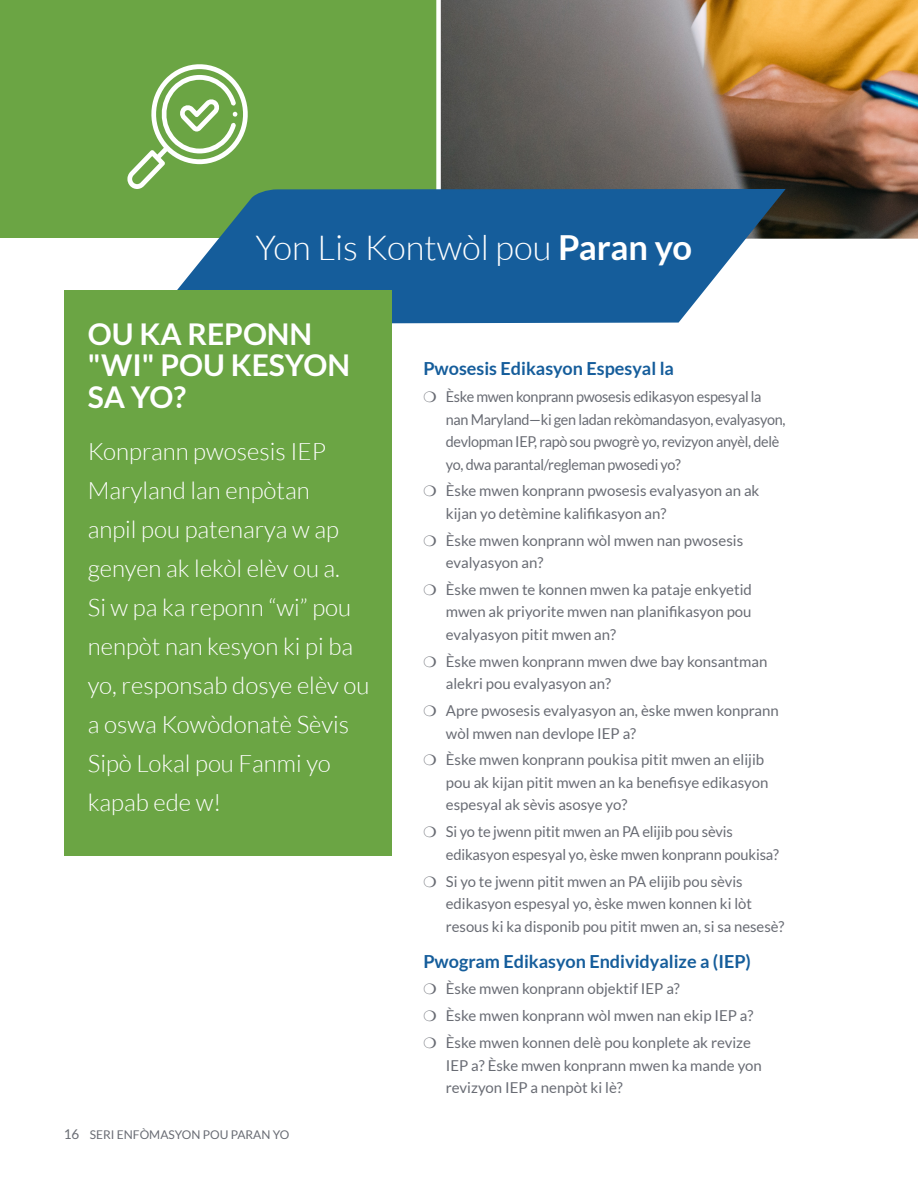
<style>
.page{position:relative;width:918px;height:1188px;background:#fff}
.page>*{position:absolute;margin:0;border:0;box-sizing:border-box;transform-origin:0 0}
.H1_line1{font:300 34.5px "Lato";color:#fff}
.t1{font:700 30px/31.5px "Lato";color:#fff}
.t2{font:300 24px/39px "Lato";color:#fff}
.t3{font:700 18px "Lato";color:#155d9b}
.Bullet_Body_text{font:15px/22.5px "Lato";color:#696c74}
.Bullet_Body_text-2{font:15px/22.5px "Lato";letter-spacing:-.02em;color:#696c74;scale:.96 1}
.t4{font:12px "Lato";color:#696c74}
.s1{font-weight:700}
.s2{font-size:13.5px}
</style>
<div class="page">
<div style="left:0;top:0;width:918px;height:238px;background:#6ba544"></div>
<svg style="left:436px;top:0;width:482px;height:239px"></svg>
<svg style="left:127px;top:64px;width:121px;height:125px"></svg>
<svg style="left:177px;top:189px;width:609px;height:135px;fill:#155d9b"></svg>
<div style="left:64px;top:290px;width:328px;height:565px;background:#6ba544"></div>
<p class="H1_line1" style="left:256px;top:229px;width:438px">Yon Lis Kontwòl pou <span class="s1">Paran yo</span></p>
<p class="t1" style="left:88px;top:317px;width:264px">OU KA REPONN "WI" POU KESYON<br>SA YO?</p>
<p class="t2" style="left:88px;top:432px;width:283px">Konprann pwosesis IEP<br>Maryland lan enpòtan<br>anpil pou patenarya w ap genyen ak lekòl elèv ou a.<br>Si w pa ka reponn “wi” pou nenpòt nan kesyon ki pi ba yo, responsab dosye elèv ou a oswa Kowòdonatè Sèvis<br>Sipò Lokal pou Fanmi yo kapab ede w!</p>
<p class="t4" style="left:64px;top:1128px;width:227px"><span class="s2">16</span> SERI ENFÒMASYON POU PARAN YO</p>
<h3 class="t3" style="left:423px;top:358px;width:252px">Pwosesis Edikasyon Espesyal la</h3>
<p class="Bullet_Body_text-2" style="left:446px;top:385px;width:355px;text-indent:-22px">❍ Èske mwen konprann pwosesis edikasyon espesyal la nan Maryland—ki gen ladan rekòmandasyon, evalyasyon, devlopman IEP, rapò sou pwogrè yo, revizyon anyèl, delè yo, dwa parantal/regleman pwosedi yo?</p>
<p class="Bullet_Body_text" style="left:446px;top:480px;width:315px;text-indent:-22px">❍ Èske mwen konprann pwosesis evalyasyon an ak kijan yo detèmine kalifikasyon an?</p>
<p class="Bullet_Body_text" style="left:446px;top:529px;width:299px;text-indent:-22px">❍ Èske mwen konprann wòl mwen nan pwosesis evalyasyon an?</p>
<p class="Bullet_Body_text" style="left:446px;top:578px;width:308px;text-align:justify;text-indent:-22px">❍ Èske mwen te konnen mwen ka pataje enkyetid mwen ak priyorite mwen nan planifikasyon pou evalyasyon pitit mwen an?</p>
<p class="Bullet_Body_text" style="left:446px;top:650px;width:323px;text-indent:-22px">❍ Èske mwen konprann mwen dwe bay konsantman alekri pou evalyasyon an?</p>
<p class="Bullet_Body_text" style="left:446px;top:699px;width:334px;text-indent:-22px">❍ Apre pwosesis evalyasyon an, èske mwen konprann wòl mwen nan devlope IEP a?</p>
<p class="Bullet_Body_text" style="left:446px;top:749px;width:324px;text-indent:-22px">❍ Èske mwen konprann poukisa pitit mwen an elijib pou ak kijan pitit mwen an ka benefisye edikasyon espesyal ak sèvis asosye yo?</p>
<p class="Bullet_Body_text" style="left:446px;top:820px;width:335px;text-indent:-22px">❍ Si yo te jwenn pitit mwen an PA elijib pou sèvis edikasyon espesyal yo, èske mwen konprann poukisa?</p>
<p class="Bullet_Body_text" style="left:446px;top:870px;width:340px;text-indent:-22px">❍ Si yo te jwenn pitit mwen an PA elijib pou sèvis edikasyon espesyal yo, èske mwen konnen ki lòt resous ki ka disponib pou pitit mwen an, si sa nesesè?</p>
<h3 class="t3" style="left:423px;top:951px;width:329px">Pwogram Edikasyon Endividyalize a (IEP)</h3>
<p class="Bullet_Body_text" style="left:423px;top:978px;width:258px">❍ Èske mwen konprann objektif IEP a?</p>
<p class="Bullet_Body_text" style="left:423px;top:1004px;width:332px">❍ Èske mwen konprann wòl mwen nan ekip IEP a?</p>
<p class="Bullet_Body_text" style="left:446px;top:1031px;width:318px;text-indent:-22px">❍ Èske mwen konnen delè pou konplete ak revize<br>IEP a? Èske mwen konprann mwen ka mande yon revizyon IEP a nenpòt ki lè?</p>
</div>
